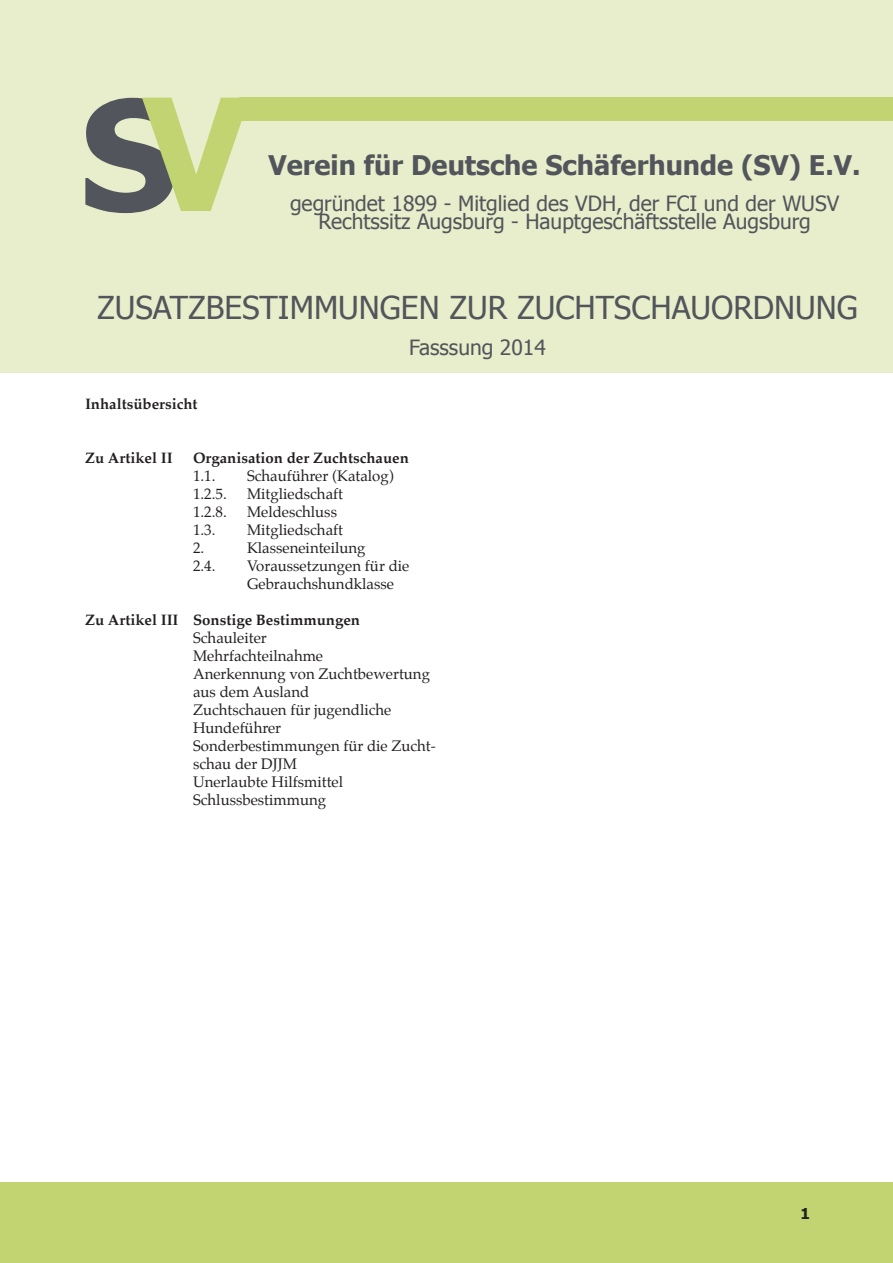
<style>
.page{position:relative;width:893px;height:1263px;background:#fff}
.page>*{position:absolute;margin:0;border:0;box-sizing:border-box;transform-origin:0 0}
.t1{font:700 153px "Tahoma";color:#52555b}
.t2{font:31.5px "Tahoma";color:#52555b}
.t3{font:700 27px "Tahoma";color:#52555b}
.t4{font:21px/18px "Tahoma";color:#52555b;text-align:center}
.t5{font:15px/18px "Palatino";color:#231f20}
.t6{font:700 15px "Palatino";color:#231f20}
.t7{font:700 15px "Tahoma";color:#231f20}
.s1{font-size:156px;color:#c2d471}
</style>
<div class="page">
<div style="left:0;top:0;width:893px;height:372px;background:#e8eecb"></div>
<div style="left:0;top:1182px;width:893px;height:81px;background:#c2d471"></div>
<div style="left:240px;top:98px;width:653px;height:23px;background:#c2d471"></div>
<h1 class="t1" style="left:80px;top:48px;width:170px">S<span class="s1">V</span></h1>
<h3 class="t3" style="left:269px;top:146px;width:594px">Verein für Deutsche Schäferhunde (SV) E.V.</h3>
<h3 class="t4" style="left:290px;top:193px;width:551px">gegründet 1899 - Mitglied des VDH, der FCI und der WUSV<br>Rechtssitz Augsburg - Hauptgeschäftsstelle Augsburg</h3>
<h2 class="t2" style="left:97px;top:286px;width:762px">ZUSATZBESTIMMUNGEN ZUR ZUCHTSCHAUORDNUNG</h2>
<h3 class="t4" style="left:409px;top:337px;width:138px">Fasssung 2014</h3>
<p class="t6" style="left:85px;top:391px;width:114px">Inhaltsübersicht</p>
<p class="t6" style="left:85px;top:445px;width:89px">Zu Artikel II</p>
<p class="t6" style="left:193px;top:445px;width:217px">Organisation der Zuchtschauen</p>
<p class="t5" style="left:193px;top:467px;width:24px">1.1.</p>
<p class="t5" style="left:247px;top:467px;width:148px">Schauführer (Katalog)</p>
<p class="t5" style="left:193px;top:485px;width:35px">1.2.5.</p>
<p class="t5" style="left:247px;top:485px;width:97px">Mitgliedschaft</p>
<p class="t5" style="left:193px;top:503px;width:35px">1.2.8.</p>
<p class="t5" style="left:247px;top:503px;width:91px">Meldeschluss</p>
<p class="t5" style="left:193px;top:521px;width:24px">1.3.</p>
<p class="t5" style="left:247px;top:521px;width:97px">Mitgliedschaft</p>
<p class="t5" style="left:193px;top:539px;width:13px">2.</p>
<p class="t5" style="left:247px;top:539px;width:120px">Klasseneinteilung</p>
<p class="t5" style="left:193px;top:557px;width:24px">2.4.</p>
<p class="t5" style="left:247px;top:557px;width:164px">Voraussetzungen für die<br>Gebrauchshundklasse</p>
<p class="t6" style="left:85px;top:607px;width:277px">Zu Artikel III Sonstige Bestimmungen</p>
<p class="t5" style="left:193px;top:629px;width:244px">Schauleiter<br>Mehrfachteilnahme<br>Anerkennung von Zuchtbewertung aus dem Ausland<br>Zuchtschauen für jugendliche<br>Hundeführer<br>Sonderbestimmungen für die Zucht&shy;schau der DJJM<br>Unerlaubte Hilfsmittel<br>Schlussbestimmung</p>
<p class="t7" style="left:800px;top:1203px;width:11px">1</p>
</div>
